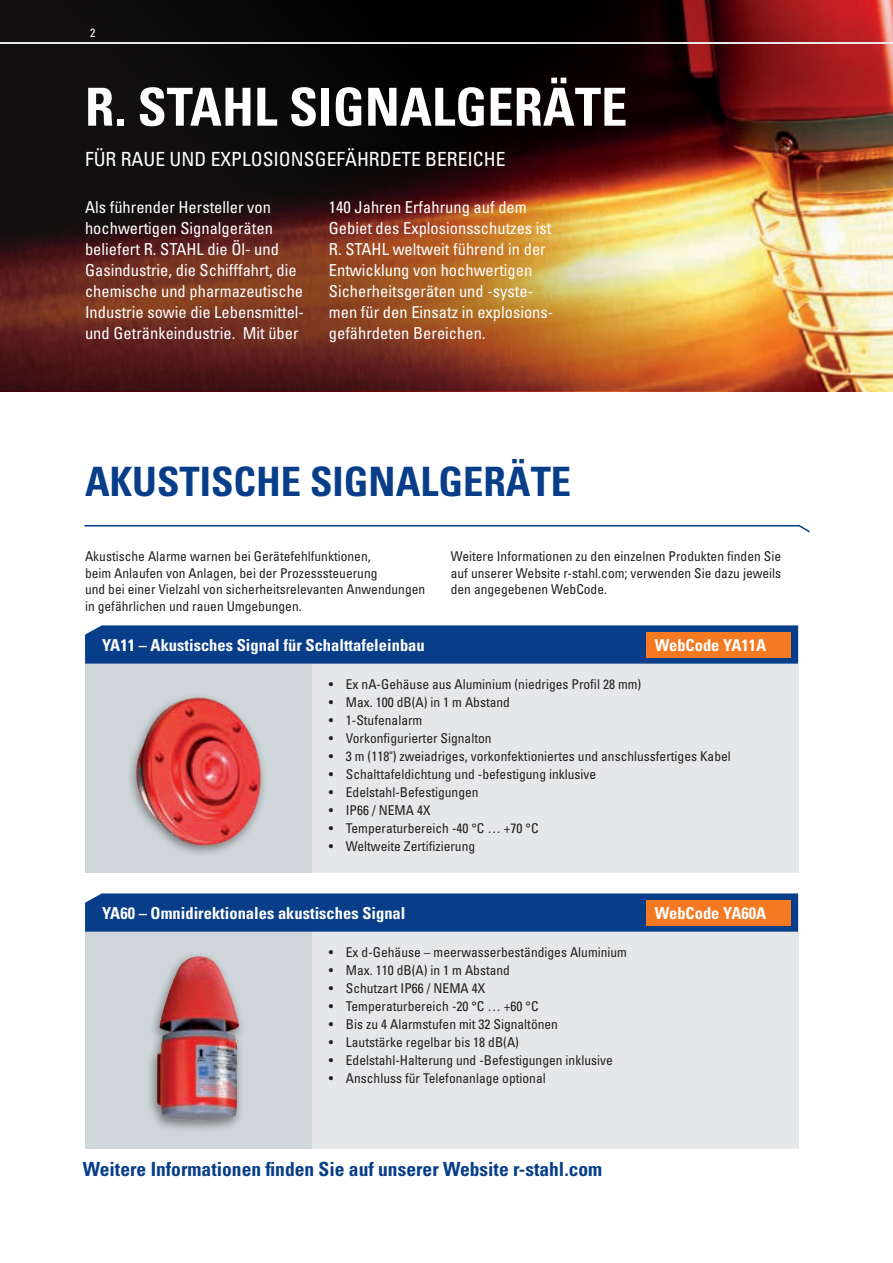
<style>
.page{position:relative;width:893px;height:1263px;background:#fff}
.page>*{position:absolute;margin:0;border:0;box-sizing:border-box;transform-origin:0 0}
.t1{font:700 condensed 52.5px "Univers";color:#fff}
.t2{font:700 condensed 40.5px "Univers";color:#083e89}
.t3{font:700 condensed 19.5px "Univers";color:#083e89}
.t4{font:condensed 19.5px "Univers";color:#fff}
.t5{font:condensed 16.5px/21px "Univers";color:#fff}
.t6{font:700 condensed 16.5px "Univers";color:#fff}
.t7{font:condensed 13.5px/16.5px "Univers";color:#231f20}
.t8{font:condensed 12px "Univers";color:#fff}
</style>
<div class="page">
<img style="left:836px;top:0;width:57px;height:391px">
<img style="left:0;top:0;width:836px;height:391px">
<div style="left:85px;top:664px;width:713px;height:208px;background:#e6e7e9"></div>
<img style="left:85px;top:664px;width:227px;height:208px">
<div style="left:85px;top:625px;width:713px;height:39px;background:#083e89"></div>
<div style="left:85px;top:932px;width:713px;height:217px;background:#e6e7e9"></div>
<div style="left:85px;top:932px;width:227px;height:217px;background:#ced6da"></div>
<div style="left:146px;top:951px;width:100px;height:182px;background:#231f20;opacity:.5"></div>
<img style="left:157px;top:956px;width:83px;height:164px">
<div style="left:85px;top:893px;width:713px;height:39px;background:#083e89"></div>
<hr style="left:0;top:42px;width:893px;height:2px;background:#e6e7e9">
<svg style="left:84px;top:525px;width:726px;height:8px"></svg>
<div style="left:646px;top:632px;width:145px;height:25px;background:#f47921"></div>
<div style="left:646px;top:900px;width:145px;height:25px;background:#f47921"></div>
<p class="t8" style="left:90px;top:25px;width:7px">2</p>
<h1 class="t1" style="left:85px;top:75px;width:544px">R. STAHL SIGNALGERÄTE</h1>
<h3 class="t4" style="left:85px;top:147px;width:422px">FÜR RAUE UND EXPLOSIONSGEFÄHRDETE BEREICHE</h3>
<p class="t5" style="left:85px;top:196px;width:221px">Als führender Hersteller von hochwertigen Signalgeräten beliefert R. STAHL die Öl- und<br>Gasindustrie, die Schifffahrt, die chemische und pharmazeutische<br>Industrie sowie die Lebensmittel&shy;und Getränkeindustrie. Mit über</p>
<p class="t5" style="left:329px;top:197px;width:226px">140 Jahren Erfahrung auf dem<br>Gebiet des Explosionsschutzes ist<br>R. STAHL weltweit führend in der<br>Entwicklung von hochwertigen<br>Sicherheitsgeräten und -syste&shy;men für den Einsatz in explosions&shy;gefährdeten Bereichen.</p>
<h2 class="t2" style="left:85px;top:456px;width:488px">AKUSTISCHE SIGNALGERÄTE</h2>
<p class="t7" style="left:85px;top:548px;width:342px">Akustische Alarme warnen bei Gerätefehlfunktionen,<br>beim Anlaufen von Anlagen, bei der Prozesssteuerung<br>und bei einer Vielzahl von sicherheitsrelevanten Anwendungen in gefährlichen und rauen Umgebungen.</p>
<p class="t7" style="left:451px;top:548px;width:332px;text-align:justify">Weitere Informationen zu den einzelnen Produkten finden Sie auf unserer Website r-stahl.com; verwenden Sie dazu jeweils den angegebenen WebCode.</p>
<p class="t6" style="left:102px;top:635px;width:324px">YA11 – Akustisches Signal für Schalttafeleinbau</p>
<p class="t6" style="left:655px;top:635px;width:113px">WebCode YA11A</p>
<p class="t7" style="left:329px;top:676px;width:314px">• Ex nA-Gehäuse aus Aluminium (niedriges Profil 28 mm)</p>
<p class="t7" style="left:329px;top:694px;width:183px">• Max. 100 dB(A) in 1 m Abstand</p>
<p class="t7" style="left:329px;top:712px;width:95px">• 1-Stufenalarm</p>
<p class="t7" style="left:329px;top:730px;width:164px">• Vorkonfigurierter Signalton</p>
<p class="t7" style="left:329px;top:748px;width:404px">• 3 m (118") zweiadriges, vorkonfektioniertes und anschlussfertiges Kabel</p>
<p class="t7" style="left:329px;top:766px;width:269px">• Schalttafeldichtung und -befestigung inklusive</p>
<p class="t7" style="left:329px;top:784px;width:151px">• Edelstahl-Befestigungen</p>
<p class="t7" style="left:329px;top:802px;width:103px">• IP66 / NEMA 4X</p>
<p class="t7" style="left:329px;top:820px;width:211px">• Temperaturbereich -40 °C … +70 °C</p>
<p class="t7" style="left:329px;top:838px;width:148px">• Weltweite Zertifizierung</p>
<p class="t6" style="left:102px;top:903px;width:305px">YA60 – Omnidirektionales akustisches Signal</p>
<p class="t7" style="left:329px;top:944px;width:300px">• Ex d-Gehäuse – meerwasserbeständiges Aluminium</p>
<p class="t7" style="left:329px;top:962px;width:183px">• Max. 110 dB(A) in 1 m Abstand</p>
<p class="t7" style="left:329px;top:980px;width:158px">• Schutzart IP66 / NEMA 4X</p>
<p class="t7" style="left:329px;top:998px;width:211px">• Temperaturbereich -20 °C … +60 °C</p>
<p class="t7" style="left:329px;top:1016px;width:231px">• Bis zu 4 Alarmstufen mit 32 Signaltönen</p>
<p class="t7" style="left:329px;top:1034px;width:192px">• Lautstärke regelbar bis 18 dB(A)</p>
<p class="t7" style="left:329px;top:1052px;width:285px">• Edelstahl-Halterung und -Befestigungen inklusive</p>
<p class="t7" style="left:329px;top:1070px;width:218px">• Anschluss für Telefonanlage optional</p>
<p class="t6" style="left:655px;top:903px;width:113px">WebCode YA60A</p>
<h3 class="t3" style="left:83px;top:1157px;width:521px">Weitere Informationen finden Sie auf unserer Website r-stahl.com</h3>
</div>
